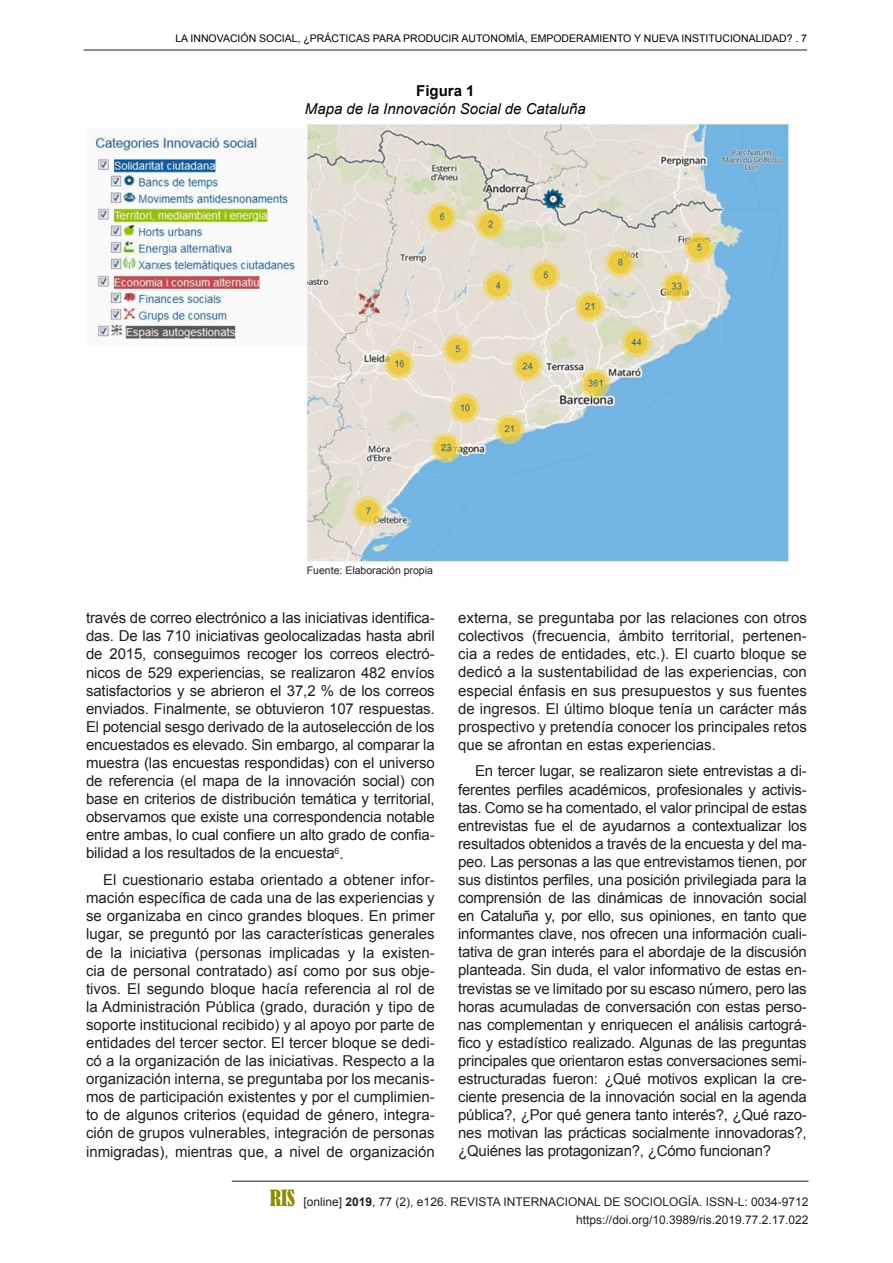
<style>
.page{position:relative;width:893px;height:1263px;background:#fff}
.page>*{position:absolute;margin:0;border:0;box-sizing:border-box;transform-origin:0 0}
.t1{font:15px/18.1px "Arial";letter-spacing:-.005em;color:#231f20;text-align:justify}
.t2{font:italic 15px "Arial";color:#040503}
.t3{font:700 15px "Arial";color:#040503}
.t4{font:12px/18px "Arial";color:#231f20;text-align:right}
.t5{font:10.5px "Arial";color:#000}
.t6{font:10.5px "Arial";color:#231f20}
.s1{font-family:"Bernard";font-stretch:condensed;font-size:21px;color:#8d8b02}
.s2{font-weight:700}
</style>
<div class="page">
<hr style="left:84px;top:50px;width:723px;height:1px;background:#231f20">
<hr style="left:232px;top:1181px;width:576px;height:1px;background:#231f20">
<img style="left:89px;top:123px;width:701px;height:440px">
<p class="t5" style="left:175px;top:31px;width:633px">LA INNOVACIÓN SOCIAL, ¿PRÁCTICAS PARA PRODUCIR AUTONOMÍA, EMPODERAMIENTO Y NUEVA INSTITUCIONALIDAD? . 7</p>
<p class="t3" style="left:416px;top:81px;width:60px">Figura 1</p>
<p class="t2" style="left:305px;top:99px;width:282px">Mapa de la Innovación Social de Cataluña</p>
<p class="t6" style="left:307px;top:563px;width:128px">Fuente: Elaboración propia</p>
<p class="t1" style="left:86px;top:609px;width:350px">través de correo electrónico a las iniciativas identifica&shy;das. De las 710 iniciativas geolocalizadas hasta abril de 2015, conseguimos recoger los correos electró&shy;nicos de 529 experiencias, se realizaron 482 envíos satisfactorios y se abrieron el 37,2 % de los correos enviados. Finalmente, se obtuvieron 107 respuestas.<br>El potencial sesgo derivado de la autoselección de los encuestados es elevado. Sin embargo, al comparar la muestra (las encuestas respondidas) con el universo de referencia (el mapa de la innovación social) con base en criterios de distribución temática y territorial, observamos que existe una correspondencia notable entre ambas, lo cual confiere un alto grado de confia&shy;bilidad a los resultados de la encuesta<sup>6</sup>.</p>
<p class="t1" style="left:86px;top:871px;width:350px;text-indent:17px">El cuestionario estaba orientado a obtener infor&shy;mación específica de cada una de las experiencias y se organizaba en cinco grandes bloques. En primer lugar, se preguntó por las características generales de la iniciativa (personas implicadas y la existen&shy;cia de personal contratado) así como por sus obje&shy;tivos. El segundo bloque hacía referencia al rol de la Administración Pública (grado, duración y tipo de soporte institucional recibido) y al apoyo por parte de entidades del tercer sector. El tercer bloque se dedi&shy;có a la organización de las iniciativas. Respecto a la organización interna, se preguntaba por los mecanis&shy;mos de participación existentes y por el cumplimien&shy;to de algunos criterios (equidad de género, integra&shy;ción de grupos vulnerables, integración de personas inmigradas), mientras que, a nivel de organización</p>
<p class="t1" style="left:458px;top:609px;width:350px">externa, se preguntaba por las relaciones con otros colectivos (frecuencia, ámbito territorial, pertenen&shy;cia a redes de entidades, etc.). El cuarto bloque se dedicó a la sustentabilidad de las experiencias, con especial énfasis en sus presupuestos y sus fuentes de ingresos. El último bloque tenía un carácter más prospectivo y pretendía conocer los principales retos que se afrontan en estas experiencias.</p>
<p class="t1" style="left:458px;top:762px;width:350px;text-indent:17px">En tercer lugar, se realizaron siete entrevistas a di&shy;ferentes perfiles académicos, profesionales y activis&shy;tas. Como se ha comentado, el valor principal de estas entrevistas fue el de ayudarnos a contextualizar los resultados obtenidos a través de la encuesta y del ma&shy;peo. Las personas a las que entrevistamos tienen, por sus distintos perfiles, una posición privilegiada para la comprensión de las dinámicas de innovación social en Cataluña y, por ello, sus opiniones, en tanto que informantes clave, nos ofrecen una información cuali&shy;tativa de gran interés para el abordaje de la discusión planteada. Sin duda, el valor informativo de estas en&shy;trevistas se ve limitado por su escaso número, pero las horas acumuladas de conversación con estas perso&shy;nas complementan y enriquecen el análisis cartográ&shy;fico y estadístico realizado. Algunas de las preguntas principales que orientaron estas conversaciones semi&shy;estructuradas fueron: ¿Qué motivos explican la cre&shy;ciente presencia de la innovación social en la agenda pública?, ¿Por qué genera tanto interés?, ¿Qué razo&shy;nes motivan las prácticas socialmente innovadoras?, ¿Quiénes las protagonizan?, ¿Cómo funcionan?</p>
<p class="t4" style="left:270px;top:1193px;width:540px"><span class="s1">RIS</span> [online] <span class="s2">2019</span>, 77 (2), e126. REVISTA INTERNACIONAL DE SOCIOLOGÍA. ISSN-L: 0034-9712 https://doi.org/10.3989/ris.2019.77.2.17.022</p>
</div>
